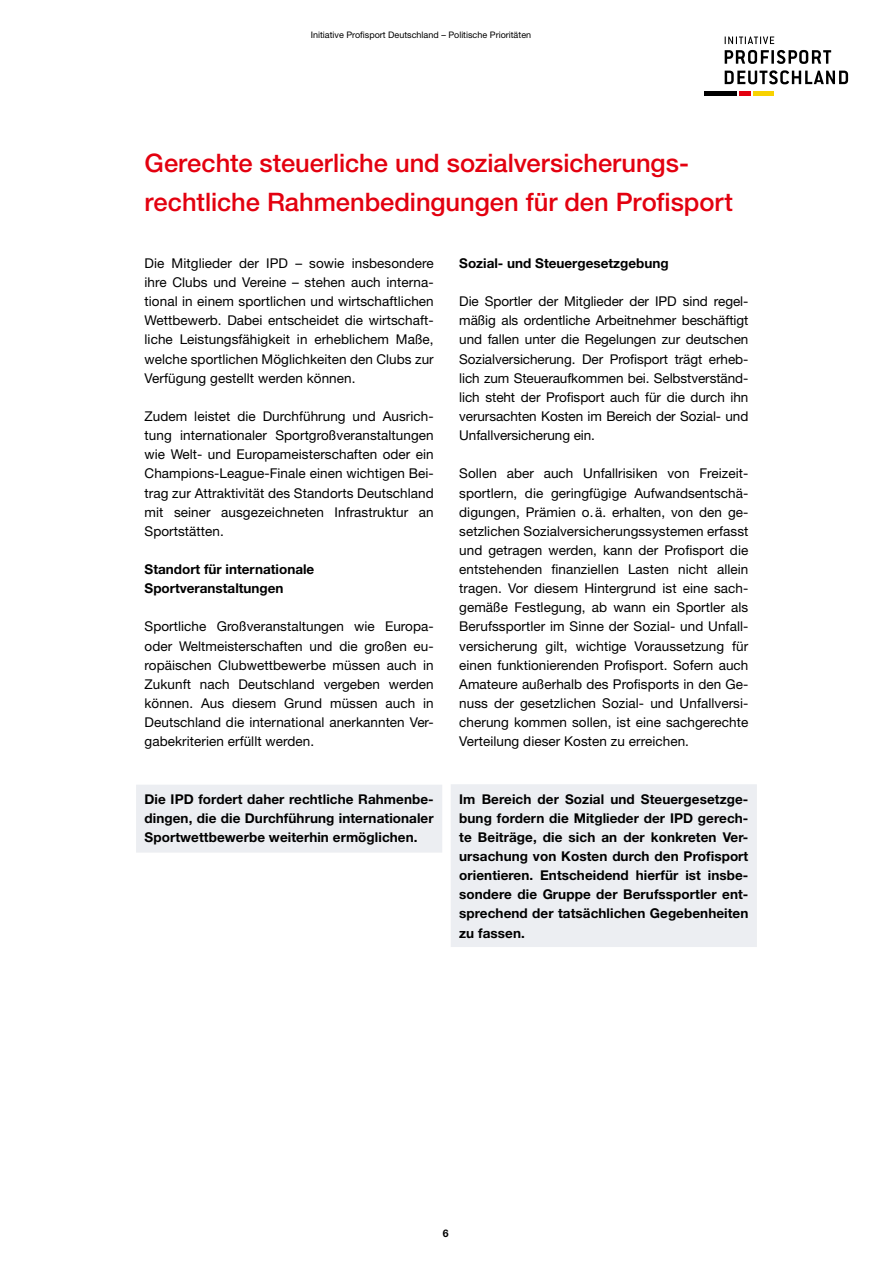
<style>
.page{position:relative;width:893px;height:1263px;background:#fff}
.page>*{position:absolute;margin:0;border:0;box-sizing:border-box;transform-origin:0 0}
.t1{font:500 25.5px/38.2px "Helvetica Neue LT";color:#e3000f}
.t2{font:13.5px/19.2px "Helvetica Neue LT";letter-spacing:.005em;color:#000;text-align:justify}
.t3{font:700 13.5px/19.2px "Helvetica Neue LT";letter-spacing:.005em;color:#000;text-align:justify}
.t4{font:700 10.5px "Helvetica Neue LT";color:#000}
.t5{font:9px "Helvetica Neue LT";color:#000}
</style>
<div class="page">
<div style="left:136px;top:785px;width:306px;height:68px;background:#eceef2"></div>
<div style="left:451px;top:784px;width:306px;height:163px;background:#eceef2"></div>
<svg style="left:725px;top:50px;width:44px;height:14px"></svg>
<hr style="left:771px;top:50px;width:3px;height:14px;background:#000">
<svg style="left:777px;top:50px;width:54px;height:14px"></svg>
<svg style="left:725px;top:70px;width:123px;height:14px"></svg>
<hr style="left:740px;top:91px;width:11px;height:4px;background:#e3000f">
<hr style="left:753px;top:91px;width:21px;height:4px;background:#f8d200">
<hr style="left:704px;top:91px;width:33px;height:4px;background:#000">
<svg style="left:725px;top:37px;width:49px;height:7px"></svg>
<p class="t5" style="left:311px;top:30px;width:222px">Initiative Profisport Deutschland – Politische Prioritäten</p>
<h1 class="t1" style="left:145px;top:144px;width:590px">Gerechte steuerliche und sozialversicherungs&shy;rechtliche Rahmenbedingungen für den Profisport</h1>
<p class="t2" style="left:145px;top:253px;width:291px">Die Mitglieder der IPD – sowie insbesondere ihre Clubs und Vereine – stehen auch interna&shy;tional in einem sportlichen und wirtschaftlichen Wettbewerb. Dabei entscheidet die wirtschaft&shy;liche Leistungsfähigkeit in erheblichem Maße, welche sportlichen Möglichkeiten den Clubs zur Verfügung gestellt werden können.</p>
<p class="t2" style="left:145px;top:406px;width:291px">Zudem leistet die Durchführung und Ausrich&shy;tung internationaler Sportgroßveranstaltungen wie Welt- und Europameisterschaften oder ein Champions-League-Finale einen wichtigen Bei&shy;trag zur Attraktivität des Standorts Deutschland mit seiner ausgezeichneten Infrastruktur an Sportstätten.</p>
<p class="t3" style="left:145px;top:559px;width:171px">Standort für internationale<br>Sportveranstaltungen</p>
<p class="t2" style="left:145px;top:617px;width:291px">Sportliche Großveranstaltungen wie Europa&shy;oder Weltmeisterschaften und die großen eu&shy;ropäischen Clubwettbewerbe müssen auch in Zukunft nach Deutschland vergeben werden können. Aus diesem Grund müssen auch in Deutschland die international anerkannten Ver&shy;gabekriterien erfüllt werden.</p>
<p class="t3" style="left:145px;top:789px;width:291px">Die IPD fordert daher rechtliche Rahmenbe&shy;dingen, die die Durchführung internationaler Sportwettbewerbe weiterhin ermöglichen.</p>
<p class="t3" style="left:459px;top:253px;width:211px">Sozial- und Steuergesetzgebung</p>
<p class="t2" style="left:459px;top:292px;width:291px">Die Sportler der Mitglieder der IPD sind regel&shy;mäßig als ordentliche Arbeitnehmer beschäftigt und fallen unter die Regelungen zur deutschen Sozialversicherung. Der Profisport trägt erheb&shy;lich zum Steueraufkommen bei. Selbstverständ&shy;lich steht der Profisport auch für die durch ihn verursachten Kosten im Bereich der Sozial- und Unfallversicherung ein.</p>
<p class="t2" style="left:459px;top:464px;width:291px">Sollen aber auch Unfallrisiken von Freizeit&shy;sportlern, die geringfügige Aufwandsentschä&shy;digungen, Prämien o. ä. erhalten, von den ge&shy;setzlichen Sozialversicherungssystemen erfasst und getragen werden, kann der Profisport die entstehenden finanziellen Lasten nicht allein tragen. Vor diesem Hintergrund ist eine sach&shy;gemäße Festlegung, ab wann ein Sportler als Berufssportler im Sinne der Sozial- und Unfall&shy;versicherung gilt, wichtige Voraussetzung für einen funktionierenden Profisport. Sofern auch Amateure außerhalb des Profisports in den Ge&shy;nuss der gesetzlichen Sozial- und Unfallversi&shy;cherung kommen sollen, ist eine sachgerechte Verteilung dieser Kosten zu erreichen.</p>
<p class="t3" style="left:459px;top:789px;width:291px">Im Bereich der Sozial und Steuergesetzge&shy;bung fordern die Mitglieder der IPD gerech&shy;te Beiträge, die sich an der konkreten Ver&shy;ursachung von Kosten durch den Profisport orientieren. Entscheidend hierfür ist insbe&shy;sondere die Gruppe der Berufssportler ent&shy;sprechend der tatsächlichen Gegebenheiten zu fassen.</p>
<p class="t4" style="left:443px;top:1227px;width:7px">6</p>
</div>
